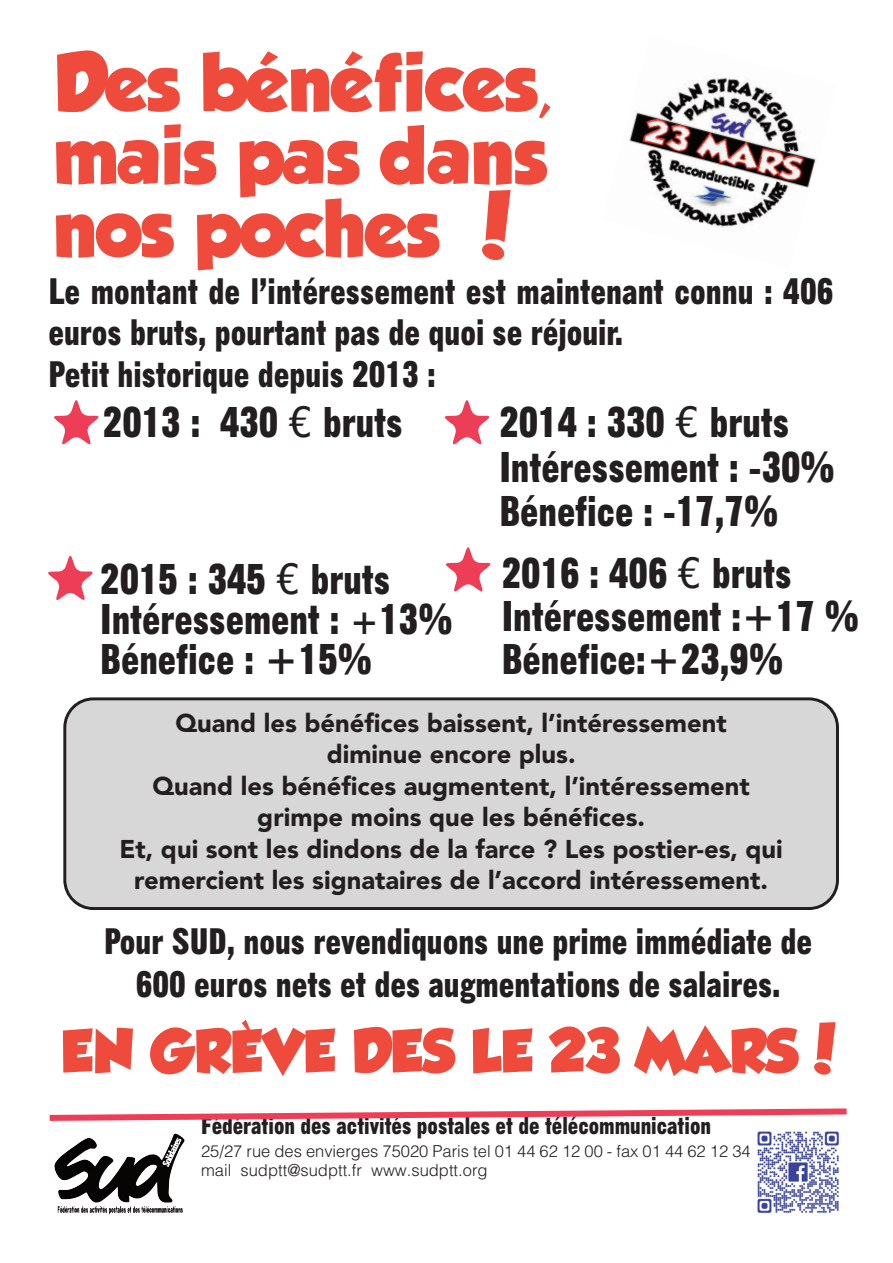
<style>
.page{position:relative;width:893px;height:1263px;background:#fff}
.page>*{position:absolute;margin:0;border:0;box-sizing:border-box;transform-origin:0 0}
.t1{font:72px/72.9px "GROBOLD";color:#ef4b3d;text-align:justify}
.t2{font:54px "GROBOLD";color:#ef4b3d}
.t3{font:42px/44.4px "Gothic No 13 BT";color:#231f20}
.t4{font:36px/41.4px "Gothic No 13 BT";color:#231f20}
.t5{font:900 25.5px/31.5px "Avenir";color:#231f20;text-align:center}
.t6{font:24px "Gothic No 13 BT";color:#231f20}
.t7{font:300 16.5px/19.8px "Helvetica";color:#231f20}
.s1{font-family:"Menlo"}
.s2{font-size:36px}
</style>
<div class="page">
<img style="left:54px;top:1133px;width:131px;height:81px">
<img style="left:629px;top:76px;width:188px;height:151px">
<svg style="left:49px;top:1108px;width:798px;height:13px"></svg>
<img style="left:757px;top:1131px;width:82px;height:82px">
<svg style="left:54px;top:400px;width:44px;height:44px"></svg>
<svg style="left:445px;top:400px;width:44px;height:44px"></svg>
<svg style="left:48px;top:556px;width:45px;height:44px"></svg>
<svg style="left:446px;top:547px;width:44px;height:44px"></svg>
<div style="left:63px;top:697px;width:776px;height:213px;background:#d8d7d7"></div>
<h1 class="t1" style="left:54px;top:46px;width:501px">Des bénéfices, mais pas dans nos poches !</h1>
<h3 class="t4" style="left:48px;top:271px;width:786px">Le montant de l’intéressement est maintenant connu : 406 euros bruts, pourtant pas de quoi se réjouir.<br>Petit historique depuis 2013 :</h3>
<h3 class="t3" style="left:103px;top:400px;width:301px">2013 : 430 <span class="s1">€</span> bruts</h3>
<h3 class="t3" style="left:499px;top:400px;width:337px">2014 : 330 <span class="s1">€</span> bruts<br>Intéressement : -30%<br>Bénefice : -17,7%</h3>
<h3 class="t3" style="left:100px;top:559px;width:354px;line-height:39.9px">2015 : 345 <span class="s1">€</span> bruts<br>Intéressement : <span class="s2">+</span>13%<br>Bénefice : +15%</h3>
<h3 class="t3" style="left:502px;top:552px;width:359px;line-height:42.9px">2016 : 406 <span class="s1">€</span> bruts<br>Intéressement :+17 %<br>Bénefice:+23,9%</h3>
<p class="t5" style="left:119px;top:707px;width:665px">Quand les bénéfices baissent, l’intéressement<br>diminue encore plus.<br>Quand les bénéfices augmentent, l’intéressement grimpe moins que les bénéfices.<br>Et, qui sont les dindons de la farce ? Les postier-es, qui remercient les signataires de l’accord intéressement.</p>
<h3 class="t4" style="left:104px;top:919px;width:709px;line-height:43.2px;text-align:center">Pour SUD, nous revendiquons une prime immédiate de<br>600 euros nets et des augmentations de salaires.</h3>
<h2 class="t2" style="left:61px;top:1019px;width:780px">EN GRÈVE DES LE 23 MARS!</h2>
<p class="t6" style="left:201px;top:1112px;width:511px">Fédération des activités postales et de télécommunication</p>
<p class="t7" style="left:201px;top:1139px;width:551px">25/27 rue des envierges 75020 Paris tel 01 44 62 12 00 - fax 01 44 62 12 34 mail sudptt@sudptt.fr www.sudptt.org</p>
</div>
